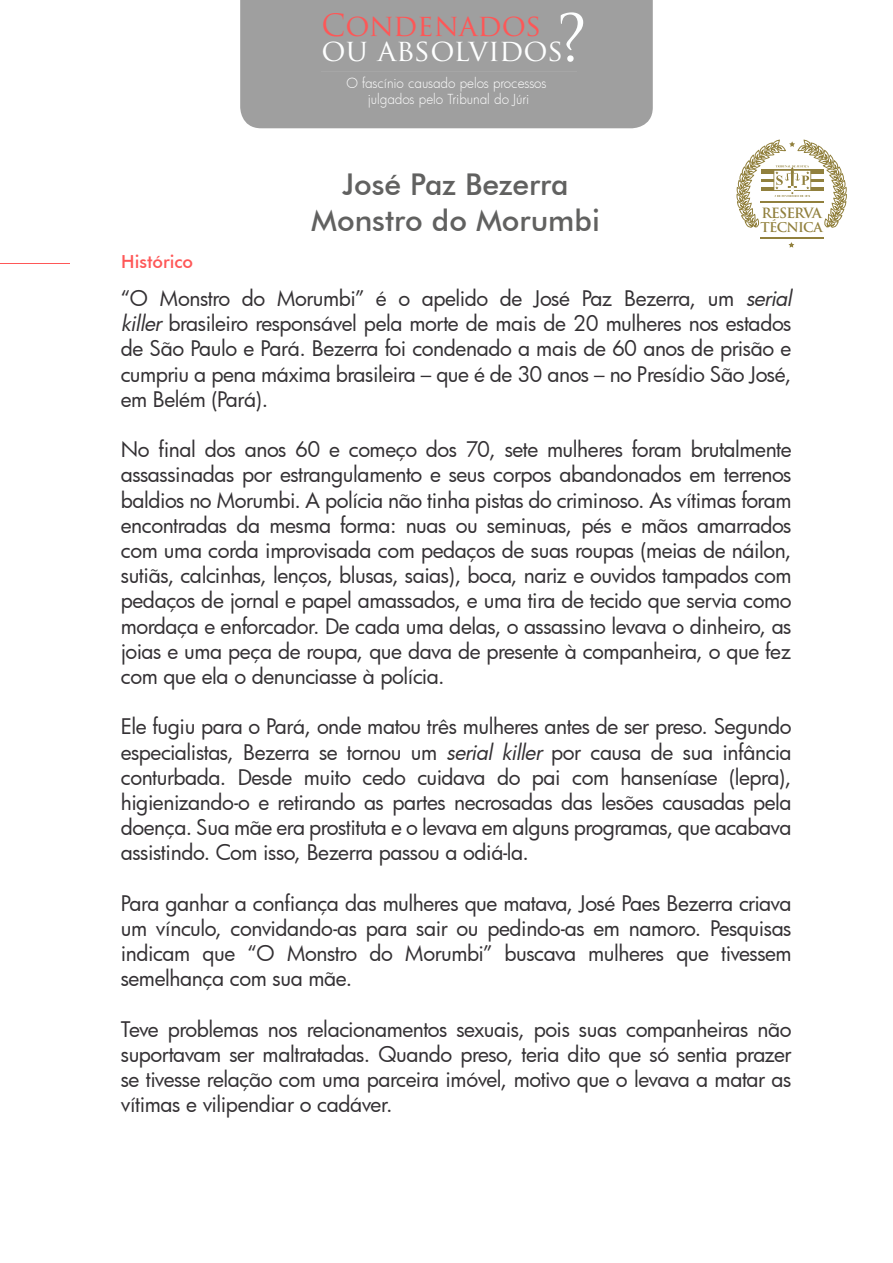
<style>
.page{position:relative;width:893px;height:1263px;background:#fff}
.page>*{position:absolute;margin:0;border:0;box-sizing:border-box;transform-origin:0 0}
.t1{font:500 30px "Futura BT";color:#616160}
.t2{font:30px/25.5px "Trajan Pro";color:#feffff}
.t3{font:21px/25.2px "Futura";letter-spacing:-.02em;color:#343134;text-align:justify}
.t4{font:500 18px "Futura BT";color:#fe5757}
.t5{font:700 13.8px "Trajan Pro";letter-spacing:-.055em;color:#91803d}
.t6{font:300 13.5px/16.2px "Futura";letter-spacing:-.005em;color:#fff;text-align:center}
.t7{font:700 13.05px "Trajan Pro";letter-spacing:-.055em;color:#91803d}
.s1{color:#fe5757}
.s2{font-size:63px}
.s3{font-style:italic}
</style>
<div class="page">
<div style="left:240px;top:0;width:413px;height:128px;background:#9f9f9f"></div>
<hr style="left:322px;top:71px;width:255px;height:1px;background:#a6a6a6">
<hr style="left:0;top:263px;width:70px;height:1px;background:#fe5757">
<svg style="left:788px;top:242px;width:6px;height:6px"></svg>
<svg style="left:736px;top:139px;width:111px;height:89px"></svg>
<hr style="left:761px;top:201px;width:63px;height:1px;background:#91803d">
<hr style="left:761px;top:203px;width:63px;height:1px;background:#91803d">
<hr style="left:761px;top:238px;width:63px;height:1px;background:#91803d">
<hr style="left:761px;top:237px;width:63px;height:1px;background:#91803d">
<p class="t4" style="left:121px;top:251px;width:73px">Histórico</p>
<h1 class="t2" style="left:322px;top:12px;width:267px"><span class="s1">CONDENADOS<br></span>OU ABSOLVIDOS<span class="s2">?</span></h1>
<p class="t6" style="left:346px;top:75px;width:202px">O fascínio causado pelos processos julgados pelo Tribunal do Júri</p>
<p class="t1" style="left:342px;top:166px;width:228px">José Paz Bezerra</p>
<p class="t1" style="left:311px;top:202px;width:290px">Monstro do Morumbi</p>
<p class="t5" style="left:761px;top:205px;width:62px">RESERVA</p>
<p class="t7" style="left:761px;top:219px;width:63px">TÉCNICA</p>
<p class="t3" style="left:121px;top:285px;width:677px;text-align:left">“O Monstro do Morumbi” é o apelido de José Paz Bezerra, um <span class="s3">serial killer</span> brasileiro responsável pela morte de mais de 20 mulheres nos estados de São Paulo e Pará. Bezerra foi condenado a mais de 60 anos de prisão e cumpriu a pena máxima brasileira – que é de 30 anos – no Presídio São José, em Belém (Pará).</p>
<p class="t3" style="left:121px;top:436px;width:672px">No final dos anos 60 e começo dos 70, sete mulheres foram brutalmente assassinadas por estrangulamento e seus corpos abandonados em terrenos baldios no Morumbi. A polícia não tinha pistas do criminoso. As vítimas foram encontradas da mesma forma: nuas ou seminuas, pés e mãos amarrados com uma corda improvisada com pedaços de suas roupas (meias de náilon, sutiãs, calcinhas, lenços, blusas, saias), boca, nariz e ouvidos tampados com pedaços de jornal e papel amassados, e uma tira de tecido que servia como mordaça e enforcador. De cada uma delas, o assassino levava o dinheiro, as joias e uma peça de roupa, que dava de presente à companheira, o que fez com que ela o denunciasse à polícia.</p>
<p class="t3" style="left:121px;top:714px;width:672px">Ele fugiu para o Pará, onde matou três mulheres antes de ser preso. Segundo especialistas, Bezerra se tornou um <span class="s3">serial killer</span> por causa de sua infância conturbada. Desde muito cedo cuidava do pai com hanseníase (lepra), higienizando-o e retirando as partes necrosadas das lesões causadas pela doença. Sua mãe era prostituta e o levava em alguns programas, que acabava assistindo. Com isso, Bezerra passou a odiá-la.</p>
<p class="t3" style="left:121px;top:890px;width:672px">Para ganhar a confiança das mulheres que matava, José Paes Bezerra criava um vínculo, convidando-as para sair ou pedindo-as em namoro. Pesquisas indicam que “O Monstro do Morumbi” buscava mulheres que tivessem semelhança com sua mãe.</p>
<p class="t3" style="left:121px;top:1016px;width:672px">Teve problemas nos relacionamentos sexuais, pois suas companheiras não suportavam ser maltratadas. Quando preso, teria dito que só sentia prazer se tivesse relação com uma parceira imóvel, motivo que o levava a matar as vítimas e vilipendiar o cadáver.</p>
</div>
